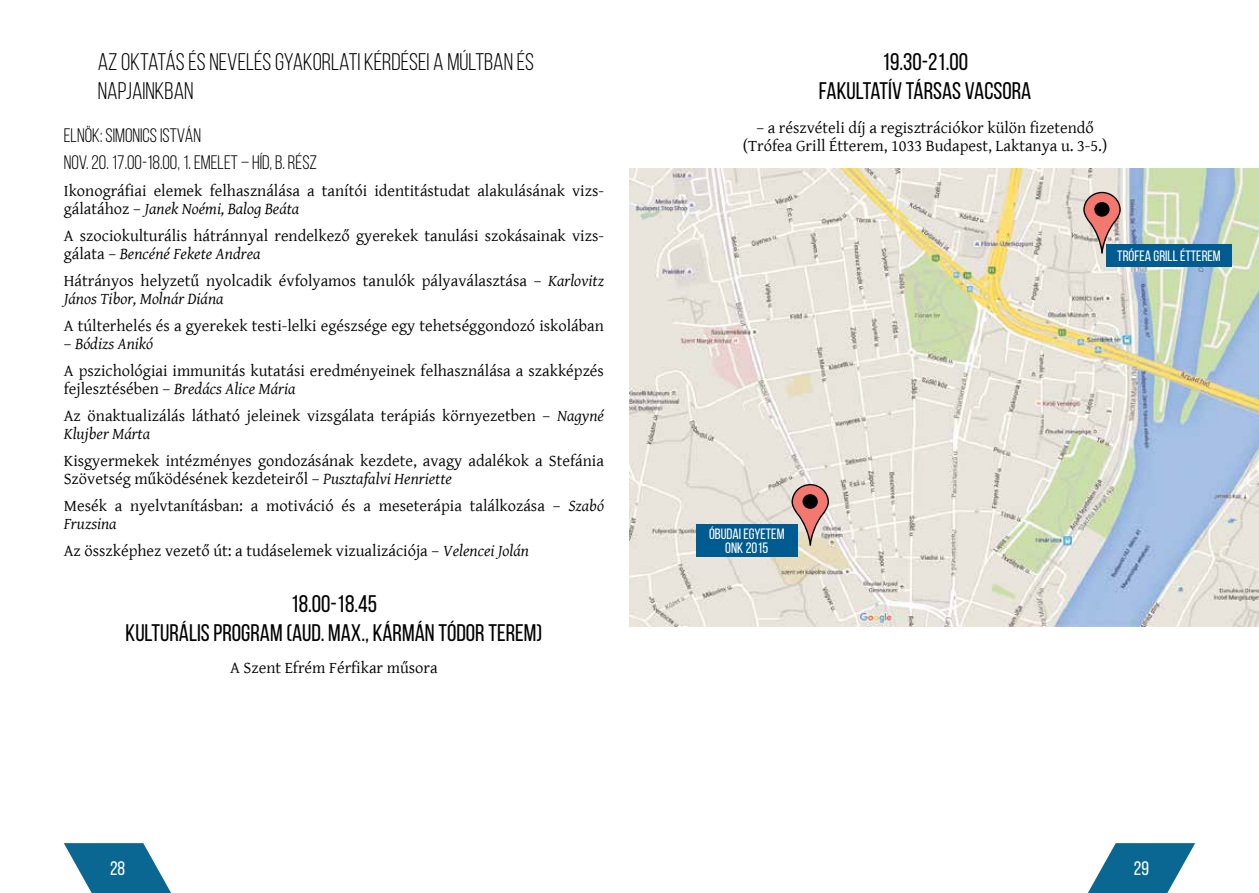
<style>
.page{position:relative;width:1259px;height:893px;background:#fff}
.page>*{position:absolute;margin:0;border:0;box-sizing:border-box;transform-origin:0 0}
.t1{font:24px/28.8px "Bebas Neue";color:#000;text-align:center}
.t2{font:24px/28.8px "Bebas Neue";color:#000}
.t3{font:19.5px/27px "Bebas Neue";color:#000}
.t4{font:19.5px "Bebas Neue";color:#fff}
.t5{font:16.5px/18px "Gentium Basic";color:#000}
.t6{font:italic 16.5px "Gentium Basic";color:#000}
.t7{font:15px/13.5px "Bebas Neue";color:#fff;text-align:center}
.s1{font-style:italic}
</style>
<div class="page">
<svg style="left:1088px;top:843px;width:107px;height:50px"></svg>
<svg style="left:64px;top:843px;width:107px;height:50px"></svg>
<img style="left:629px;top:169px;width:630px;height:457px">
<svg style="left:791px;top:484px;width:38px;height:62px;background:#d19a91"></svg>
<div style="left:802px;top:494px;width:16px;height:15px;background:#000;border-radius:50%"></div>
<svg style="left:1083px;top:192px;width:37px;height:61px;background:#cd958e"></svg>
<div style="left:1094px;top:202px;width:15px;height:15px;background:#000;border-radius:50%"></div>
<div style="left:1106px;top:245px;width:126px;height:22px;background:#005c90"></div>
<div style="left:696px;top:524px;width:101px;height:33px;background:#005c90"></div>
<h1 class="t2" style="left:98px;top:47px;width:438px">AZ OKTATÁS ÉS NEVELÉS GYAKORLATI KÉRDÉSEI A MÚLTBAN ÉS<br>NAPJAINKBAN</h1>
<p class="t3" style="left:64px;top:122px;width:255px">ELNÖK: SIMONICS ISTVÁN<br>NOV. 20. 17.00-18.00, 1. EMELET – HÍD, B. RÉSZ</p>
<p class="t5" style="left:64px;top:181px;width:541px">Ikonográfiai elemek felhasználása a tanítói identitástudat alakulásának vizs&shy;gálatához – <span class="s1">Janek Noémi, Balog Beáta</span></p>
<p class="t5" style="left:64px;top:226px;width:541px">A szociokulturális hátránnyal rendelkező gyerekek tanulási szokásainak vizs&shy;gálata – <span class="s1">Bencéné Fekete Andrea</span></p>
<p class="t5" style="left:64px;top:271px;width:541px">Hátrányos helyzetű nyolcadik évfolyamos tanulók pályaválasztása – <span class="s1">Karlovitz<br>János Tibor, Molnár Diána</span></p>
<p class="t5" style="left:64px;top:316px;width:541px">A túlterhelés és a gyerekek testi-lelki egészsége egy tehetséggondozó iskolában</p>
<p class="t5" style="left:64px;top:330px;width:542px;line-height:27px">– <span class="s1">Bódizs Anikó<br></span>A pszichológiai immunitás kutatási eredményeinek felhasználása a szakképzés</p>
<p class="t5" style="left:64px;top:375px;width:541px;line-height:27px">fejlesztésében – <span class="s1">Bredács Alice Mária<br></span>Az önaktualizálás látható jeleinek vizsgálata terápiás környezetben – <span class="s1">Nagyné</span></p>
<p class="t6" style="left:64px;top:422px;width:88px">Klujber Márta</p>
<p class="t5" style="left:64px;top:451px;width:542px">Kisgyermekek intézményes gondozásának kezdete, avagy adalékok a Stefánia<br>Szövetség működésének kezdeteiről – <span class="s1">Pusztafalvi Henriette</span></p>
<p class="t5" style="left:64px;top:496px;width:542px">Mesék a nyelvtanításban: a motiváció és a meseterápia találkozása – <span class="s1">Szabó<br>Fruzsina</span></p>
<p class="t5" style="left:64px;top:541px;width:467px">Az összképhez vezető út: a tudáselemek vizualizációja – <span class="s1">Velencei Jolán</span></p>
<h1 class="t1" style="left:126px;top:589px;width:418px">18.00-18.45<br>KULTURÁLIS PROGRAM (AUD. MAX., KÁRMÁN TÓDOR TEREM)</h1>
<p class="t5" style="left:230px;top:658px;width:209px">A Szent Efrém Férfikar műsora</p>
<h1 class="t1" style="left:819px;top:47px;width:214px">19.30-21.00<br>FAKULTATÍV TÁRSAS VACSORA</h1>
<p class="t5" style="left:743px;top:118px;width:366px;text-align:center">– a részvételi díj a regisztrációkor külön fizetendő (Trófea Grill Étterem, 1033 Budapest, Laktanya u. 3-5.)</p>
<p class="t7" style="left:1117px;top:249px;width:105px">TRÓFEA GRILL ÉTTEREM</p>
<p class="t7" style="left:709px;top:527px;width:77px">ÓBUDAI EGYETEM<br>ONK 2015</p>
<p class="t4" style="left:110px;top:858px;width:17px">28</p>
<p class="t4" style="left:1133px;top:858px;width:17px">29</p>
</div>
